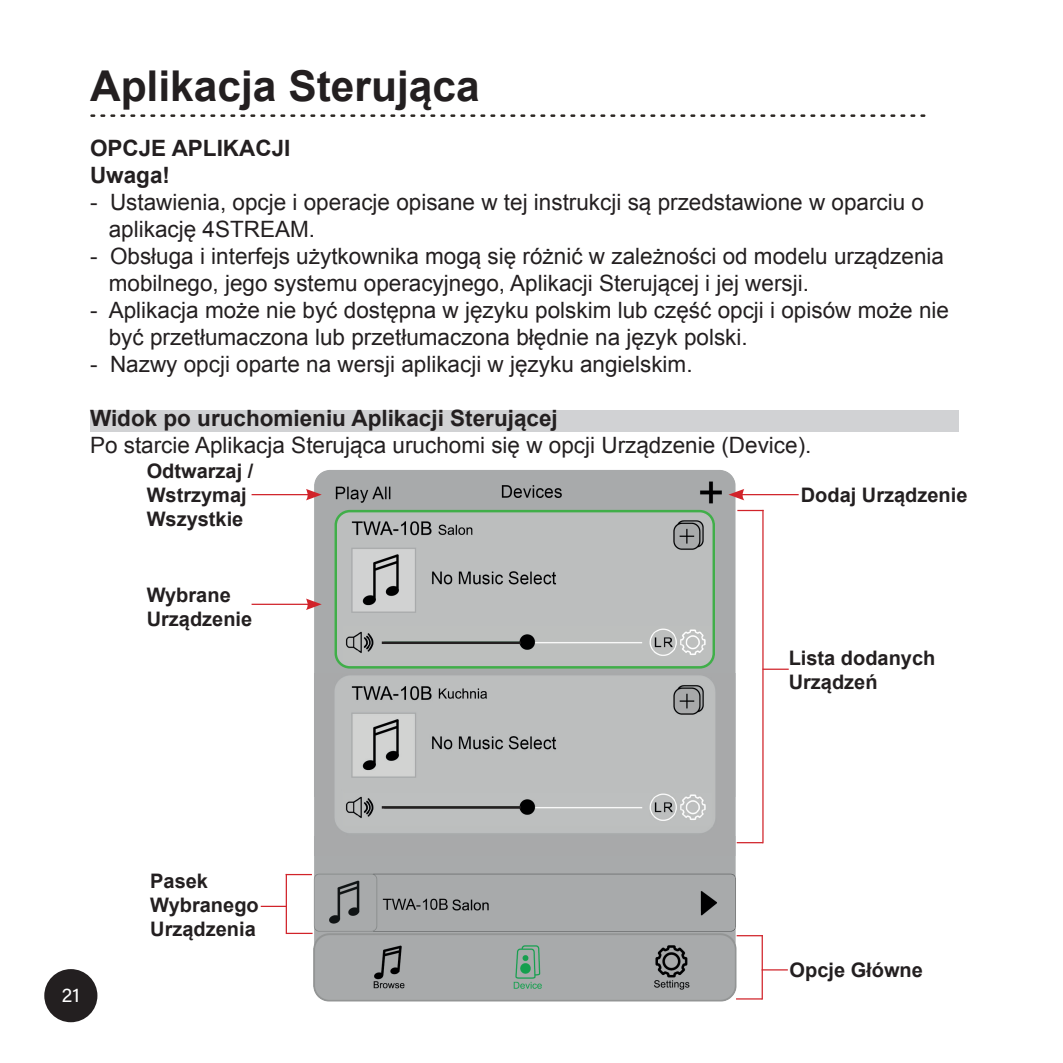
<style>
.page{position:relative;width:1063px;height:1063px;background:#fff}
.page>*{position:absolute;margin:0;border:0;box-sizing:border-box;transform-origin:0 0}
.t1{font:700 42.5px "Arial";color:#231f20}
.t2{font:22.5px/27px "Arial";color:#231f20}
.t3{font:700 22.5px/27px "Arial";color:#231f20}
.t4{font:700 20px/24px "Arial";color:#231f20}
.t5{font:20px "Acumin Pro";color:#fff}
</style>
<div class="page">
<img style="left:313px;top:855px;width:437px;height:146px">
<img style="left:314px;top:470px;width:439px;height:204px">
<hr style="left:382px;top:642px;width:139px;height:2px;background:#231f20">
<img style="left:314px;top:674px;width:436px;height:181px">
<hr style="left:382px;top:806px;width:139px;height:3px;background:#231f20">
<div style="left:90px;top:410px;width:869px;height:21px;background:#d1d2d4"></div>
<svg style="left:90px;top:114px;width:835px;height:3px"></svg>
<div style="left:46px;top:970px;width:50px;height:51px;background:#231f20;border-radius:50%"></div>
<div style="left:44px;top:969px;width:53px;height:53px;border:2px solid #231f20;border-radius:50%"></div>
<hr style="left:252px;top:494px;width:58px;height:1px;background:#d1232a">
<svg style="left:306px;top:489px;width:16px;height:11px"></svg>
<hr style="left:740px;top:494px;width:59px;height:1px;background:#d1232a">
<svg style="left:729px;top:489px;width:15px;height:11px"></svg>
<svg style="left:737px;top:510px;width:25px;height:1px"></svg>
<hr style="left:762px;top:510px;width:2px;height:333px;background:#d1232a">
<svg style="left:737px;top:842px;width:25px;height:1px"></svg>
<svg style="left:763px;top:669px;width:26px;height:1px"></svg>
<svg style="left:737px;top:935px;width:25px;height:1px"></svg>
<hr style="left:762px;top:935px;width:1px;height:65px;background:#d1232a">
<hr style="left:736px;top:998px;width:26px;height:2px;background:#d1232a">
<hr style="left:762px;top:969px;width:26px;height:2px;background:#d1232a">
<svg style="left:287px;top:874px;width:25px;height:1px"></svg>
<hr style="left:286px;top:874px;width:1px;height:60px;background:#d1232a">
<svg style="left:287px;top:933px;width:26px;height:1px"></svg>
<svg style="left:261px;top:906px;width:25px;height:1px"></svg>
<div style="left:334px;top:510px;width:381px;height:159px;border:2px solid #40ae49;border-radius:14px"></div>
<img style="left:435px;top:521px;width:40px;height:18px">
<img style="left:435px;top:687px;width:54px;height:15px">
<img style="left:450px;top:897px;width:40px;height:18px">
<hr style="left:252px;top:604px;width:58px;height:1px;background:#d1232a">
<svg style="left:306px;top:599px;width:16px;height:11px"></svg>
<h1 class="t1" style="left:90px;top:58px;width:391px">Aplikacja Sterująca</h1>
<p class="t3" style="left:90px;top:136px;width:202px">OPCJE APLIKACJI<br>Uwaga!</p>
<p class="t2" style="left:109px;top:189px;width:817px;text-indent:-19px">- Ustawienia, opcje i operacje opisane w tej instrukcji są przedstawione w oparciu o aplikację 4STREAM.</p>
<p class="t2" style="left:109px;top:243px;width:837px;text-indent:-19px">- Obsługa i interfejs użytkownika mogą się różnić w zależności od modelu urządzenia mobilnego, jego systemu operacyjnego, Aplikacji Sterującej i jej wersji.</p>
<p class="t2" style="left:109px;top:297px;width:842px;text-indent:-19px">- Aplikacja może nie być dostępna w języku polskim lub część opcji i opisów może nie być przetłumaczona lub przetłumaczona błędnie na język polski.</p>
<p class="t2" style="left:90px;top:351px;width:604px">- Nazwy opcji oparte na wersji aplikacji w języku angielskim.</p>
<p class="t3" style="left:90px;top:406px;width:469px">Widok po uruchomieniu Aplikacji Sterującej</p>
<p class="t2" style="left:90px;top:432px;width:723px">Po starcie Aplikacja Sterująca uruchomi się w opcji Urządzenie (Device).</p>
<p class="t4" style="left:147px;top:460px;width:108px">Odtwarzaj /<br>Wstrzymaj<br>Wszystkie</p>
<p class="t4" style="left:147px;top:584px;width:107px">Wybrane<br>Urządzenie</p>
<p class="t4" style="left:801px;top:483px;width:168px">Dodaj Urządzenie</p>
<p class="t4" style="left:789px;top:647px;width:148px">Lista dodanych<br>Urządzeń</p>
<p class="t5" style="left:62px;top:981px;width:19px">21</p>
<p class="t4" style="left:150px;top:870px;width:110px">Pasek<br>Wybranego<br>Urządzenia</p>
<p class="t4" style="left:790px;top:958px;width:135px">Opcje Główne</p>
</div>
